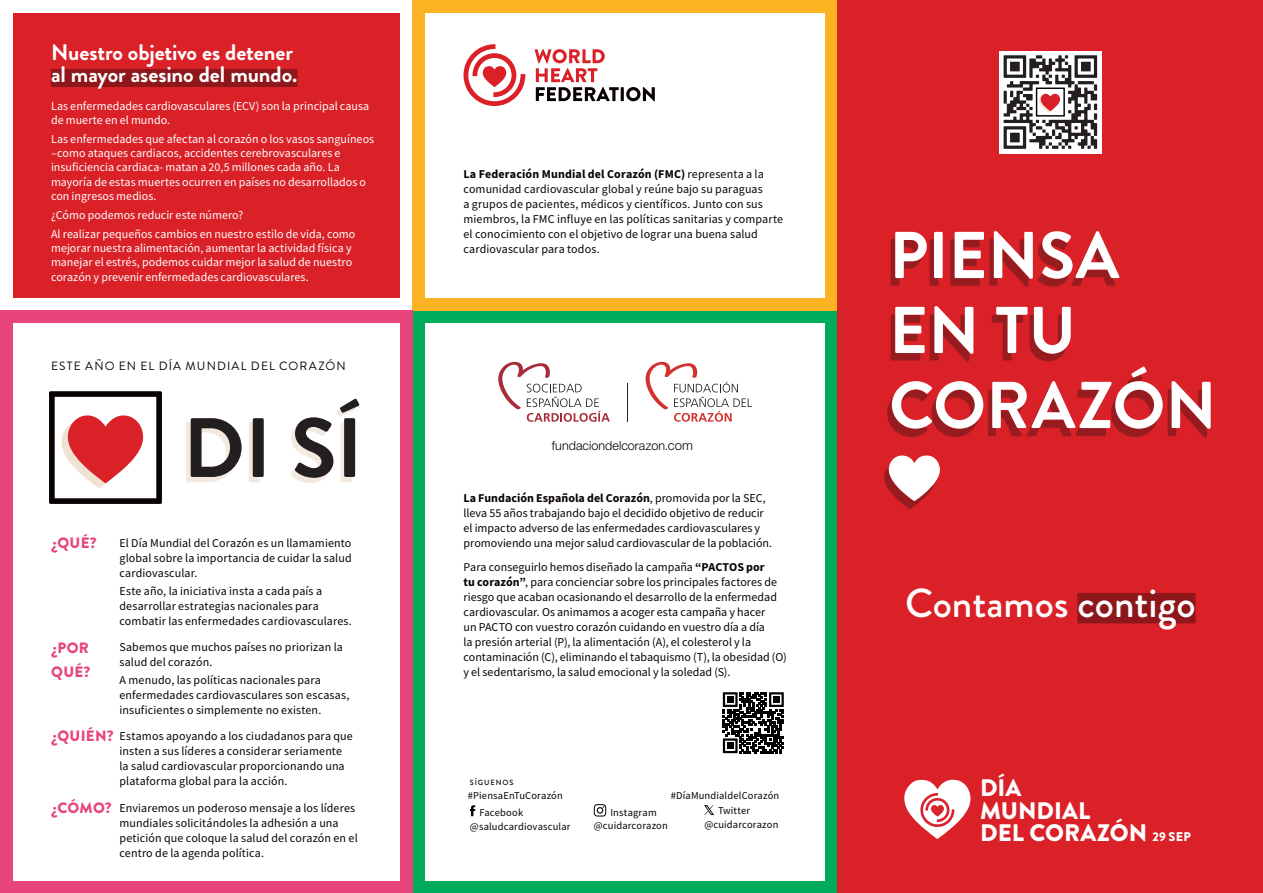
<style>
.page{position:relative;width:1263px;height:893px;background:#fff}
.page>*{position:absolute;margin:0;border:0;box-sizing:border-box;transform-origin:0 0}
.t1{font:700 84px "Brandon Grotesque";color:#231f20}
.t2{font:700 66px/75px "Brandon Grotesque";letter-spacing:.005em;color:#fff}
.t3{font:500 40.5px "Brandon Grotesque";color:#fff}
.t4{font:900 23.85px/22.5px "Brandon Grotesque";color:#fff}
.t5{font:700 22.5px/22.5px "Brandon Grotesque";letter-spacing:-.005em;color:#fff}
.t6{font:900 15px/24px "Brandon Grotesque";letter-spacing:.02em;color:#e7457b}
.t7{font:300 12.6px "Helvetica Neue LT Pro";letter-spacing:.005em;color:#080302}
.t8{font:12px/15px "Source Sans Pro";letter-spacing:.01em;color:#080302}
.t9{font:12px/14.4px "Source Sans Pro";color:#fff}
.t10{font:12px "Brandon Grotesque";letter-spacing:.09em;color:#080302}
.t11{font:10.5px/13.5px "Source Sans Pro";letter-spacing:.015em;color:#080302}
.t12{font:500 7.5px "Brandon Grotesque";letter-spacing:.12em;color:#080302}
.s1{font-family:"Brandon Grotesque";font-weight:900;font-size:15px;color:#e7457b}
.s2{font-weight:700}
.s3{font-size:13.05px}
.s4{font-size:12.6px}
</style>
<div class="page">
<div style="left:13px;top:13px;width:387px;height:285px;background:#da2128"></div>
<div style="left:412px;top:310px;width:426px;height:583px;background:#00ab5b"></div>
<div style="left:425px;top:323px;width:400px;height:557px;background:#fff"></div>
<div style="left:412px;top:0;width:426px;height:310px;background:#fbb323"></div>
<div style="left:425px;top:13px;width:400px;height:285px;background:#fff"></div>
<div style="left:0;top:310px;width:412px;height:583px;background:#e7457b"></div>
<div style="left:13px;top:323px;width:387px;height:557px;background:#fff"></div>
<div style="left:51px;top:69px;width:246px;height:18px;background:#8d171a"></div>
<svg style="left:534px;top:49px;width:85px;height:52px"></svg>
<hr style="left:621px;top:87px;width:3px;height:14px;background:#080302">
<svg style="left:626px;top:87px;width:29px;height:14px"></svg>
<svg style="left:463px;top:44px;width:62px;height:62px"></svg>
<svg style="left:49px;top:391px;width:113px;height:113px"></svg>
<img style="left:186px;top:403px;width:169px;height:79px">
<div style="left:838px;top:0;width:425px;height:893px;background:#da2128"></div>
<div style="left:1077px;top:593px;width:118px;height:30px;background:#8d171a"></div>
<div style="left:999px;top:51px;width:102px;height:102px;background:#fff"></div>
<svg style="left:1003px;top:55px;width:94px;height:94px"></svg>
<svg style="left:904px;top:779px;width:67px;height:60px"></svg>
<img style="left:888px;top:238px;width:318px;height:198px">
<img style="left:884px;top:467px;width:37px;height:42px">
<svg style="left:889px;top:455px;width:51px;height:46px"></svg>
<svg style="left:645px;top:361px;width:107px;height:61px"></svg>
<hr style="left:627px;top:384px;width:1px;height:38px;background:#231f20">
<svg style="left:498px;top:361px;width:112px;height:61px"></svg>
<svg style="left:470px;top:805px;width:5px;height:11px"></svg>
<svg style="left:704px;top:805px;width:10px;height:10px"></svg>
<svg style="left:594px;top:804px;width:12px;height:12px"></svg>
<svg style="left:723px;top:692px;width:61px;height:61px"></svg>
<h3 class="t5" style="left:51px;top:41px;width:248px">Nuestro objetivo es detener al mayor asesino del mundo.</h3>
<p class="t9" style="left:51px;top:98px;width:320px">Las enfermedades cardiovasculares (ECV) son la principal causa de muerte en el mundo.</p>
<p class="t9" style="left:51px;top:131px;width:325px">Las enfermedades que afectan al corazón o los vasos sanguíneos –como ataques cardiacos, accidentes cerebrovasculares e insuficiencia cardiaca- matan a 20,5 millones cada año. La mayoría de estas muertes ocurren en países no desarrollados o con ingresos medios.</p>
<p class="t9" style="left:51px;top:206px;width:306px;line-height:18.6px">¿Cómo podemos reducir este número?<br>Al realizar pequeños cambios en nuestro estilo de vida, como</p>
<p class="t9" style="left:51px;top:241px;width:303px;text-align:justify">mejorar nuestra alimentación, aumentar la actividad física y manejar el estrés, podemos cuidar mejor la salud de nuestro corazón y prevenir enfermedades cardiovasculares.</p>
<p class="t10" style="left:51px;top:357px;width:296px">ESTE AÑO EN EL DÍA MUNDIAL DEL CORAZÓN</p>
<h1 class="t1" style="left:183px;top:389px;width:181px">DI SÍ</h1>
<p class="t6" style="left:51px;top:531px;width:47px">¿QUÉ?</p>
<p class="t8" style="left:119px;top:535px;width:234px;text-align:justify">El Día Mundial del Corazón es un llamamiento global sobre la importancia de cuidar la salud cardiovascular.</p>
<p class="t8" style="left:119px;top:583px;width:234px">Este año, la iniciativa insta a cada país a desarrollar estrategias nacionales para combatir las enfermedades cardiovasculares.</p>
<p class="t6" style="left:51px;top:636px;width:41px">¿POR<br>QUÉ?</p>
<p class="t8" style="left:119px;top:639px;width:225px">Sabemos que muchos países no priorizan la salud del corazón.</p>
<p class="t8" style="left:119px;top:672px;width:231px">A menudo, las políticas nacionales para enfermedades cardiovasculares son escasas, insuficientes o simplemente no existen.</p>
<p class="t8" style="left:119px;top:728px;width:235px;text-indent:-68px"><span class="s1">¿QUIÉN?</span> Estamos apoyando a los ciudadanos para que insten a sus líderes a considerar seriamente la salud cardiovascular proporcionando una plataforma global para la acción.</p>
<p class="t8" style="left:119px;top:800px;width:240px;text-indent:-68px"><span class="s1">¿CÓMO?</span> Enviaremos un poderoso mensaje a los líderes mundiales solicitándoles la adhesión a una petición que coloque la salud del corazón en el centro de la agenda política.</p>
<p class="t8" style="left:463px;top:166px;width:321px"><span class="s2">La Federación Mundial del Corazón (FMC)</span> representa a la comunidad cardiovascular global y reúne bajo su paraguas<br>a grupos de pacientes, médicos y científicos. Junto con sus miembros, la FMC influye en las políticas sanitarias y comparte el conocimiento con el objetivo de lograr una buena salud cardiovascular para todos.</p>
<p class="t7" style="left:552px;top:438px;width:142px">fundaciondelcorazon.<span class="s3">com</span></p>
<p class="t8" style="left:463px;top:491px;width:310px"><span class="s2">La Fundación Española del Corazón</span>, promovida por la SEC, lleva 55 años trabajando bajo el decidido objetivo de reducir el impacto adverso de las enfermedades cardiovasculares y promoviendo una mejor salud cardiovascular de la población.</p>
<p class="t8" style="left:463px;top:559px;width:325px">Para conseguirlo hemos diseñado la campaña <span class="s2">“PACTOS por<br>tu corazón”</span>, para concienciar sobre los principales factores de riesgo que acaban ocasionando el desarrollo de la enfermedad cardiovascular. Os animamos a acoger esta campaña y hacer<br>un PACTO con vuestro corazón cuidando en vuestro día a día<br>la presión arterial (P), la alimentación (A), el colesterol y la contaminación (C), eliminando el tabaquismo (T), la obesidad (O) y el sedentarismo, la salud emocional y la soledad (S).</p>
<p class="t12" style="left:470px;top:777px;width:45px">SÍGUENOS</p>
<p class="t11" style="left:468px;top:789px;width:97px">#PiensaEnTuCorazón</p>
<p class="t11" style="left:671px;top:789px;width:110px">#DíaMundialdelCorazón</p>
<p class="t11" style="left:470px;top:806px;width:102px;text-indent:10px">Facebook @saludcardiovascular</p>
<p class="t11" style="left:704px;top:804px;width:76px;text-indent:14px">Twitter @cuidarcorazon</p>
<p class="t11" style="left:594px;top:805px;width:76px;text-align:center">Instagram @cuidarcorazon</p>
<h2 class="t2" style="left:889px;top:219px;width:232px">PIENSA<br>EN TU</h2>
<h2 class="t2" style="left:889px;top:369px;width:329px">CORAZÓN</h2>
<h3 class="t3" style="left:905px;top:575px;width:292px">Contamos contigo</h3>
<h3 class="t4" style="left:980px;top:777px;width:212px">DÍA<br>MUNDIAL<br>DEL CORAZÓN <span class="s4">29 SEP</span></h3>
</div>
